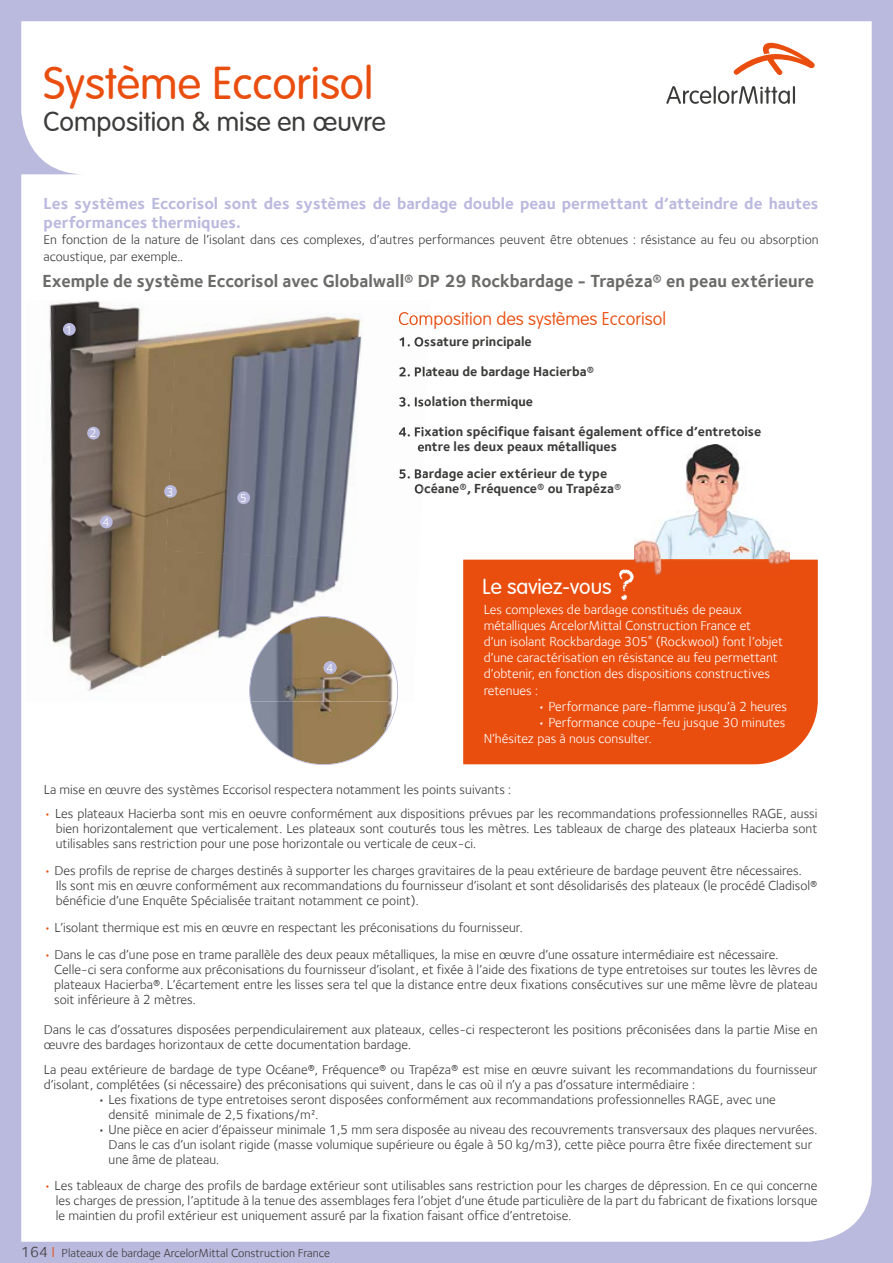
<style>
.page{position:relative;width:893px;height:1263px;background:#bab9de}
.page>*{position:absolute;margin:0;border:0;box-sizing:border-box;transform-origin:0 0}
.t1{font:300 45px "VAG Rounded";color:#e94e0f}
.t2{font:300 27px "VAG Rounded";color:#3c3c3b}
.t3{font:300 21.45px "VAG Rounded";color:#fff}
.t4{font:700 18px "Foundry Sterling";color:#6b6b6a}
.t5{font:100 18px "VAG Rounded";color:#e94e0f}
.t6{font:700 16.5px/19.5px "Foundry Sterling";color:#bab9de}
.t7{font:13.5px/15px "Foundry Sterling";color:#3c3c3b}
.t8{font:13.5px/16.2px "Foundry Sterling";color:#fff}
.t9{font:700 13.5px/15px "Foundry Sterling";color:#3c3c3b}
.t10{font:12px "Foundry Sterling";color:#3c3c3b}
.t11{font:12px "Foundry Sterling";color:#fff}
.s1{font-weight:400}
.s2{color:#e94e0f}
.s3{font-size:15px}
.s4{font-size:15px;color:#e94e0f}
</style>
<div class="page">
<div style="left:21px;top:21px;width:851px;height:1221px;background:#fff"></div>
<div style="left:463px;top:560px;width:355px;height:204px;background:#e94e0f"></div>
<img style="left:634px;top:445px;width:156px;height:130px">
<svg style="left:619px;top:569px;width:15px;height:31px"></svg>
<img style="left:177px;top:300px;width:254px;height:262px">
<img style="left:26px;top:300px;width:151px;height:402px">
<img style="left:161px;top:551px;width:258px;height:116px">
<img style="left:398px;top:665px;width:17px;height:37px">
<div style="left:159px;top:655px;width:90px;height:47px;background:#fdfdfd"></div>
<img style="left:399px;top:311px;width:31px;height:18px">
<img style="left:399px;top:337px;width:30px;height:12px">
<img style="left:399px;top:367px;width:29px;height:12px">
<img style="left:399px;top:397px;width:27px;height:12px">
<img style="left:399px;top:426px;width:26px;height:13px">
<img style="left:398px;top:441px;width:26px;height:13px">
<img style="left:399px;top:468px;width:24px;height:13px">
<img style="left:398px;top:483px;width:25px;height:13px">
<svg style="left:249px;top:616px;width:149px;height:149px;background:#a89a87"></svg>
<div style="left:63px;top:323px;width:13px;height:13px;background:#bab9de;border-radius:50%"></div>
<div style="left:87px;top:427px;width:13px;height:12px;background:#bab9de;border-radius:50%"></div>
<div style="left:164px;top:485px;width:13px;height:13px;background:#bab9de;border-radius:50%"></div>
<div style="left:100px;top:516px;width:13px;height:12px;background:#bab9de;border-radius:50%"></div>
<div style="left:237px;top:491px;width:13px;height:13px;background:#bab9de;border-radius:50%"></div>
<svg style="left:734px;top:43px;width:81px;height:32px;background:#f8c8b5"></svg>
<svg style="left:666px;top:86px;width:129px;height:18px;background:#bfbfbf"></svg>
<h1 class="t1" style="left:44px;top:57px;width:331px">Système Eccorisol</h1>
<h2 class="t2" style="left:44px;top:107px;width:344px">Composition &amp; mise en œuvre</h2>
<p class="t6" style="left:44px;top:193px;width:776px">Les systèmes Eccorisol sont des systèmes de bardage double peau permettant d’atteindre de hautes performances thermiques.</p>
<p class="t7" style="left:44px;top:232px;width:777px;line-height:16.2px">En fonction de la nature de l’isolant dans ces complexes, d’autres performances peuvent être obtenues : résistance au feu ou absorption acoustique, par exemple..</p>
<h3 class="t4" style="left:43px;top:270px;width:773px">Exemple de système Eccorisol avec Globalwall® DP 29 Rockbardage - Trapéza® en peau extérieure</h3>
<h3 class="t5" style="left:398px;top:308px;width:270px">Composition des systèmes Eccorisol</h3>
<p class="t9" style="left:398px;top:334px;width:135px">1. Ossature principale</p>
<p class="t9" style="left:398px;top:364px;width:197px">2. Plateau de bardage Hacierba®</p>
<p class="t9" style="left:398px;top:394px;width:136px">3. Isolation thermique</p>
<p class="t9" style="left:417px;top:424px;width:346px;text-indent:-19px">4. Fixation spécifique faisant également office d’entretoise entre les deux peaux métalliques</p>
<p class="t9" style="left:414px;top:466px;width:209px;text-indent:-16px">5. Bardage acier extérieur de type<br>Océane®, Fréquence® ou Trapéza<span class="s1">®</span></p>
<p class="t11" style="left:65px;top:323px;width:9px">1</p>
<p class="t11" style="left:90px;top:426px;width:9px">2</p>
<p class="t11" style="left:167px;top:485px;width:9px">3</p>
<p class="t11" style="left:240px;top:491px;width:9px">5</p>
<p class="t11" style="left:102px;top:515px;width:9px">4</p>
<h3 class="t3" style="left:482px;top:574px;width:131px">Le saviez-vous</h3>
<p class="t8" style="left:484px;top:601px;width:301px">Les complexes de bardage constitués de peaux métalliques ArcelorMittal Construction France et<br>d’un isolant Rockbardage 305<sup>®</sup> (Rockwool) font l’objet d’une caractérisation en résistance au feu permettant d’obtenir, en fonction des dispositions constructives retenues :</p>
<p class="t8" style="left:538px;top:698px;width:251px">• Performance pare-flamme jusqu’à 2 heures</p>
<p class="t8" style="left:484px;top:714px;width:303px;text-indent:54px">• Performance coupe-feu jusque 30 minutes<br>N’hésitez pas à nous consulter.</p>
<p class="t7" style="left:44px;top:782px;width:469px">La mise en œuvre des systèmes Eccorisol respectera notamment les points suivants :</p>
<p class="t7" style="left:56px;top:806px;width:763px;text-align:justify;text-indent:-12px"><span class="s2">•</span> Les plateaux Hacierba sont mis en oeuvre conformément aux dispositions prévues par les recommandations professionnelles RAGE, aussi bien horizontalement que verticalement. Les plateaux sont couturés tous les mètres. Les tableaux de charge des plateaux Hacierba sont utilisables sans restriction pour une pose horizontale ou verticale de ceux-ci.</p>
<p class="t7" style="left:56px;top:863px;width:763px;text-indent:-12px"><span class="s2">•</span> Des profils de reprise de charges destinés à supporter les charges gravitaires de la peau extérieure de bardage peuvent être nécessaires.<br>Ils sont mis en œuvre conformément aux recommandations du fournisseur d’isolant et sont désolidarisés des plateaux (le procédé Cladisol® bénéficie d’une Enquête Spécialisée traitant notamment ce point).</p>
<p class="t7" style="left:44px;top:920px;width:481px"><span class="s2">•</span> L’isolant thermique est mis en œuvre en respectant les préconisations du fournisseur.</p>
<p class="t7" style="left:54px;top:947px;width:765px;text-indent:-11px"><span class="s2">•</span> Dans le cas d’une pose en trame parallèle des deux peaux métalliques, la mise en œuvre d’une ossature intermédiaire est nécessaire.<br>Celle-ci sera conforme aux préconisations du fournisseur d’isolant, et fixée à l’aide des fixations de type entretoises sur toutes les lèvres de plateaux Hacierba®. L’écartement entre les lisses sera tel que la distance entre deux fixations consécutives sur une même lèvre de plateau soit inférieure à 2 mètres.</p>
<p class="t7" style="left:44px;top:1022px;width:775px">Dans le cas d’ossatures disposées perpendiculairement aux plateaux, celles-ci respecteront les positions préconisées dans la partie Mise en œuvre des bardages horizontaux de cette documentation bardage.</p>
<p class="t7" style="left:44px;top:1062px;width:775px">La peau extérieure de bardage de type Océane®, Fréquence® ou Trapéza® est mise en œuvre suivant les recommandations du fournisseur d’isolant, complétées (si nécessaire) des préconisations qui suivent, dans le cas où il n’y a pas d’ossature intermédiaire :</p>
<p class="t7" style="left:109px;top:1092px;width:669px;text-indent:-11px">• Les fixations de type entretoises seront disposées conformément aux recommandations professionnelles RAGE, avec une densité minimale de 2,5 fixations/m².</p>
<p class="t7" style="left:109px;top:1122px;width:710px;text-indent:-11px">• Une pièce en acier d’épaisseur minimale 1,5 mm sera disposée au niveau des recouvrements transversaux des plaques nervurées.<br>Dans le cas d’un isolant rigide (masse volumique supérieure ou égale à 50 kg/m3), cette pièce pourra être fixée directement sur une âme de plateau.</p>
<p class="t7" style="left:56px;top:1178px;width:763px;text-align:justify;text-indent:-12px"><span class="s2">•</span> Les tableaux de charge des profils de bardage extérieur sont utilisables sans restriction pour les charges de dépression. En ce qui concerne les charges de pression, l’aptitude à la tenue des assemblages fera l’objet d’une étude particulière de la part du fabricant de fixations lorsque le maintien du profil extérieur est uniquement assuré par la fixation faisant office d’entretoise.</p>
<p class="t10" style="left:21px;top:1246px;width:310px"><span class="s3">164</span> <span class="s4">I</span> Plateaux de bardage ArcelorMittal Construction France</p>
</div>
